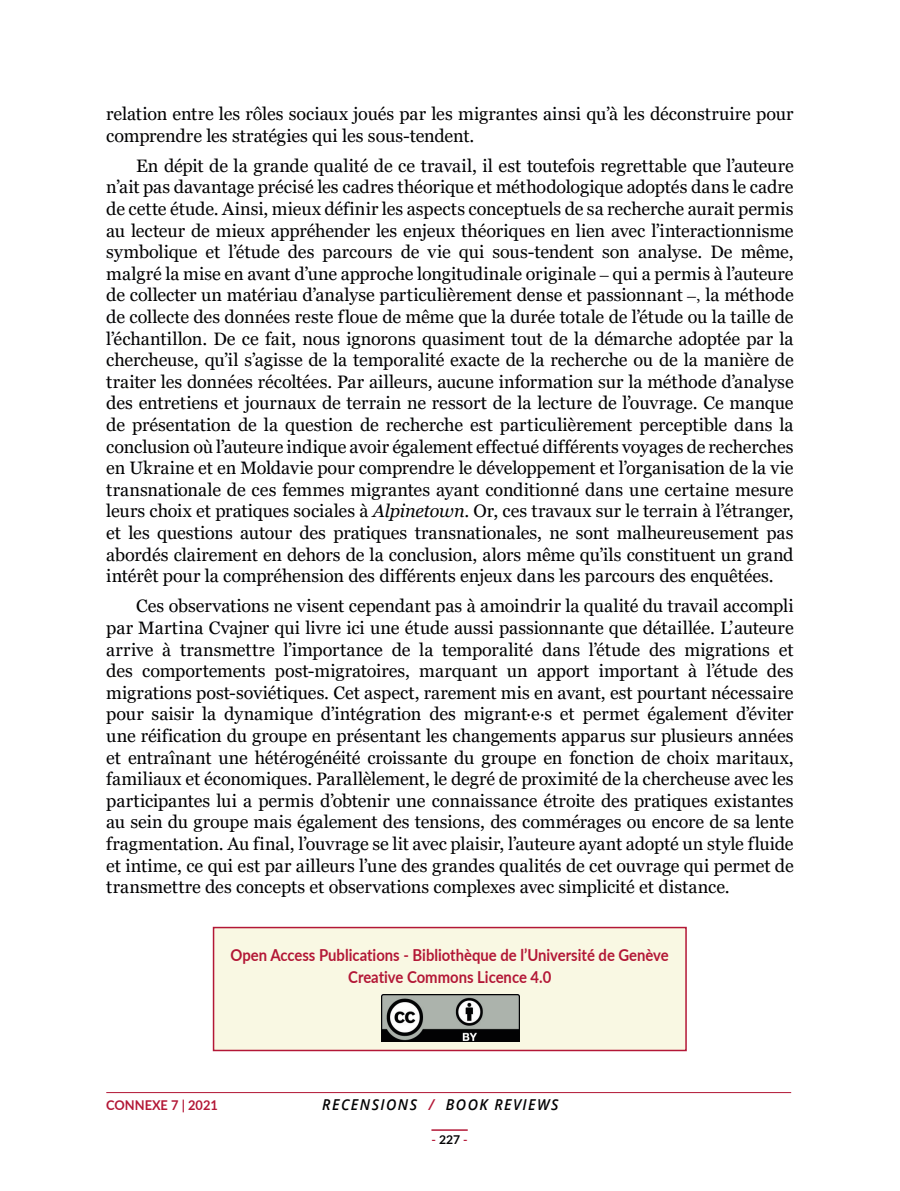
<style>
.page{position:relative;width:900px;height:1191px;background:#fff}
.page>*{position:absolute;margin:0;border:0;box-sizing:border-box;transform-origin:0 0}
.Recension_Normal-GP{font:18px/21.6px "Georgia Pro";letter-spacing:-.005em;color:#020203;text-align:justify}
.t1{font:700 16.5px "Lato";color:#b31736;scale:.9 1}
.t2{font:italic 600 15px "Open Sans";letter-spacing:.1em;color:#020203;scale:.95 1}
.t3{font:700 13.5px "Lato";color:#b31736;scale:.95 1}
.t4{font:700 12.15px "Lato";color:#020203}
.s1{font-family:"Adobe Garamond Pro"}
.s2{font-style:italic}
.s3{color:#b31736}
</style>
<div class="page">
<hr style="left:431px;top:1129px;width:37px;height:1px;background:#b31736">
<hr style="left:106px;top:1092px;width:685px;height:1px;background:#b31736">
<div style="left:214px;top:927px;width:472px;height:123px;background:#f9f8e3"></div>
<div style="left:213px;top:926px;width:474px;height:125px;border:2px solid #b31736"></div>
<img style="left:381px;top:994px;width:138px;height:48px">
<p class="Recension_Normal-GP" style="left:106px;top:104px;width:689px">relation entre les rôles sociaux joués par les migrantes ainsi qu’à les déconstruire pour comprendre les stratégies qui les sous-tendent.</p>
<p class="Recension_Normal-GP" style="left:106px;top:155px;width:689px;text-indent:30px">En dépit de la grande qualité de ce travail, il est toutefois regrettable que l’auteure n’ait pas davantage précisé les cadres théorique et méthodologique adoptés dans le cadre de cette étude. Ainsi, mieux définir les aspects conceptuels de sa recherche aurait permis au lecteur de mieux appréhender les enjeux théoriques en lien avec l’interactionnisme symbolique et l’étude des parcours de vie qui sous-tendent son analyse. De même, malgré la mise en avant d’une approche longitudinale originale <span class="s1">–</span> qui a permis à l’auteure de collecter un matériau d’analyse particulièrement dense et passionnant <span class="s1">–,</span> la méthode de collecte des données reste floue de même que la durée totale de l’étude ou la taille de l’échantillon. De ce fait, nous ignorons quasiment tout de la démarche adoptée par la chercheuse, qu’il s’agisse de la temporalité exacte de la recherche ou de la manière de traiter les données récoltées. Par ailleurs, aucune information sur la méthode d’analyse des entretiens et journaux de terrain ne ressort de la lecture de l’ouvrage. Ce manque de présentation de la question de recherche est particulièrement perceptible dans la conclusion où l’auteure indique avoir également effectué différents voyages de recherches en Ukraine et en Moldavie pour comprendre le développement et l’organisation de la vie transnationale de ces femmes migrantes ayant conditionné dans une certaine mesure leurs choix et pratiques sociales à <span class="s2">Alpinetown</span>. Or, ces travaux sur le terrain à l’étranger, et les questions autour des pratiques transnationales, ne sont malheureusement pas abordés clairement en dehors de la conclusion, alors même qu’ils constituent un grand intérêt pour la compréhension des différents enjeux dans les parcours des enquêtées.</p>
<p class="Recension_Normal-GP" style="left:106px;top:596px;width:689px;text-indent:30px">Ces observations ne visent cependant pas à amoindrir la qualité du travail accompli par Martina Cvajner qui livre ici une étude aussi passionnante que détaillée. L’auteure arrive à transmettre l’importance de la temporalité dans l’étude des migrations et des comportements post-migratoires, marquant un apport important à l’étude des migrations post-soviétiques. Cet aspect, rarement mis en avant, est pourtant nécessaire pour saisir la dynamique d’intégration des migrant·e·s et permet également d’éviter une réification du groupe en présentant les changements apparus sur plusieurs années et entraînant une hétérogénéité croissante du groupe en fonction de choix maritaux, familiaux et économiques. Parallèlement, le degré de proximité de la chercheuse avec les participantes lui a permis d’obtenir une connaissance étroite des pratiques existantes au sein du groupe mais également des tensions, des commérages ou encore de sa lente fragmentation. Au final, l’ouvrage se lit avec plaisir, l’auteure ayant adopté un style fluide et intime, ce qui est par ailleurs l’une des grandes qualités de cet ouvrage qui permet de transmettre des concepts et observations complexes avec simplicité et distance.</p>
<p class="t1" style="left:231px;top:943px;width:488px">Open Access Publications - Bibliothèque de l’Université de Genève</p>
<p class="t1" style="left:348px;top:964px;width:227px">Creative Commons Licence 4.0</p>
<p class="t3" style="left:106px;top:1095px;width:119px">CONNEXE 7 | 2021</p>
<p class="t2" style="left:322px;top:1094px;width:250px">RECENSIONS <span class="s3">/</span> BOOK REVIEWS</p>
<p class="t4" style="left:431px;top:1130px;width:38px"><span class="s3">-</span> 227 <span class="s3">-</span></p>
</div>
